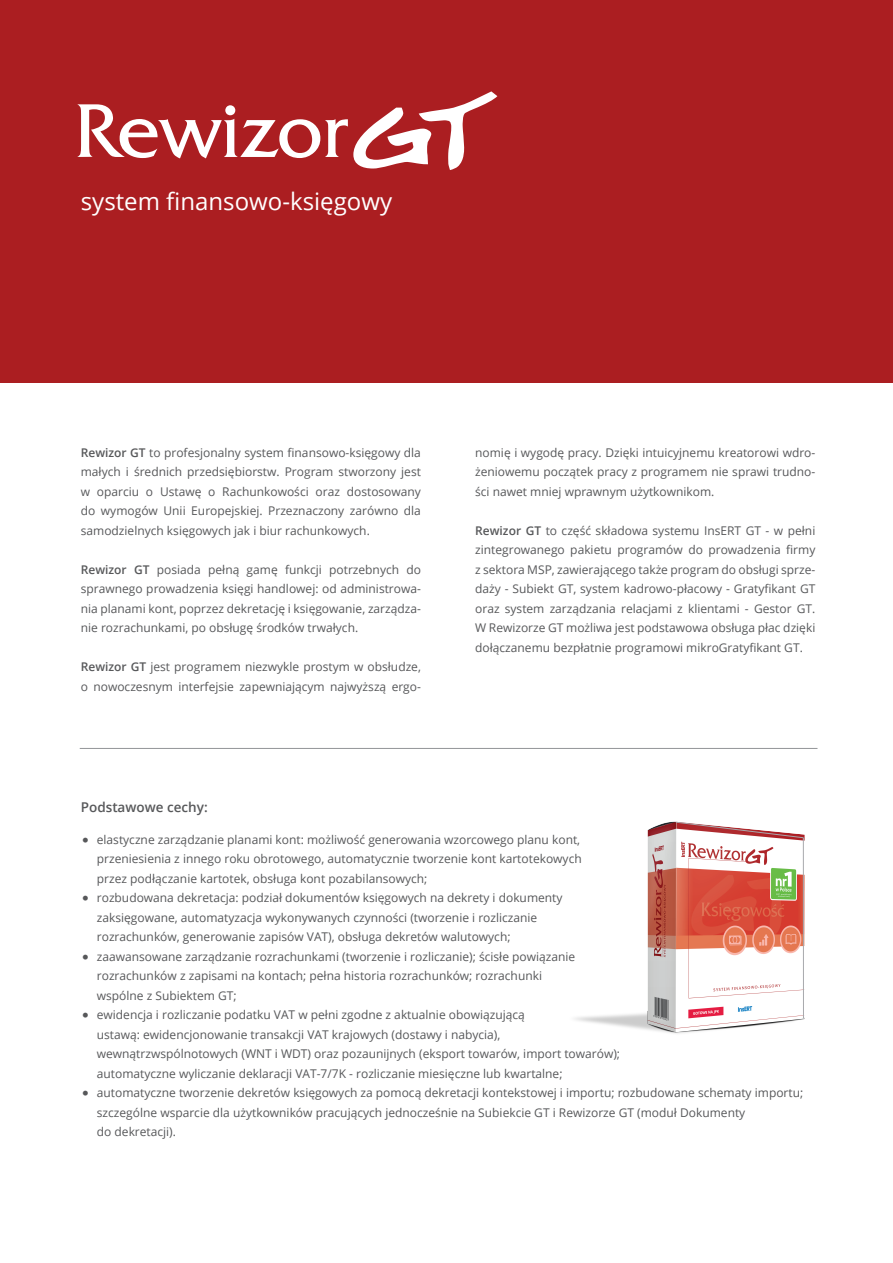
<style>
.page{position:relative;width:893px;height:1263px;background:#fff}
.page>*{position:absolute;margin:0;border:0;box-sizing:border-box;transform-origin:0 0}
.t1{font:24px "Open Sans";color:#fff}
.Bold{font:600 13.5px "Open Sans";color:#57585a}
.t2{font:12px/19.5px "Open Sans";color:#57585a}
.s1{font-weight:600}
.s2{font-family:"LFT Etica"}
</style>
<div class="page">
<img style="left:575px;top:821px;width:230px;height:213px">
<div style="left:0;top:0;width:893px;height:383px;background:#ab1e21"></div>
<hr style="left:803px;top:838px;width:1px;height:180px;background:#a8a9ad">
<svg style="left:676px;top:822px;width:128px;height:16px"></svg>
<svg style="left:78px;top:91px;width:419px;height:79px"></svg>
<hr style="left:80px;top:748px;width:737px;height:1px;background:#939598">
<p class="t1" style="left:81px;top:185px;width:313px">system finansowo-księgowy</p>
<p class="t2" style="left:81px;top:442px;width:342px;text-align:justify"><span class="s1">Rewizor GT</span> to profesjonalny system finansowo-księgowy dla małych i średnich przedsiębiorstw. Program stworzony jest w oparciu o Ustawę o Rachunkowości oraz dostosowany do wymogów Unii Europejskiej. Przeznaczony zarówno dla samodzielnych księgowych jak i biur rachunkowych.</p>
<p class="t2" style="left:81px;top:559px;width:342px;text-align:justify"><span class="s1">Rewizor GT</span> posiada pełną gamę funkcji potrzebnych do sprawnego prowadzenia księgi handlowej: od administrowa&shy;nia planami kont, poprzez dekretację i księgowanie, zarządza&shy;nie rozrachunkami, po obsługę środków trwałych.</p>
<p class="t2" style="left:81px;top:657px;width:342px"><span class="s1">Rewizor GT</span> jest programem niezwykle prostym w obsłudze, o nowoczesnym interfejsie zapewniającym najwyższą ergo-</p>
<p class="Bold" style="left:81px;top:798px;width:128px">Podstawowe cechy:</p>
<p class="t2" style="left:475px;top:442px;width:342px;text-align:justify">nomię i wygodę pracy. Dzięki intuicyjnemu kreatorowi wdro&shy;żeniowemu początek pracy z programem nie sprawi trudno&shy;ści nawet mniej wprawnym użytkownikom.</p>
<p class="t2" style="left:475px;top:520px;width:342px;text-align:justify"><span class="s1">Rewizor GT</span> to część składowa systemu InsERT GT - w pełni zintegrowanego pakietu programów do prowadzenia firmy z sektora MSP, zawierającego także program do obsługi sprze&shy;daży - Subiekt GT, system kadrowo-płacowy - Gratyfikant GT oraz system zarządzania relacjami z klientami - Gestor GT.<br>W Rewizorze GT możliwa jest podstawowa obsługa płac dzięki dołączanemu bezpłatnie programowi mikroGratyfikant GT.</p>
<p class="t2" style="left:97px;top:829px;width:486px;text-indent:-15px"><span class="s2">○</span> elastyczne zarządzanie planami kont: możliwość generowania wzorcowego planu kont, przeniesienia z innego roku obrotowego, automatycznie tworzenie kont kartotekowych przez podłączanie kartotek, obsługa kont pozabilansowych;</p>
<p class="t2" style="left:97px;top:888px;width:467px;text-indent:-15px"><span class="s2">○</span> rozbudowana dekretacja: podział dokumentów księgowych na dekrety i dokumenty zaksięgowane, automatyzacja wykonywanych czynności (tworzenie i rozliczanie rozrachunków, generowanie zapisów VAT), obsługa dekretów walutowych;</p>
<p class="t2" style="left:97px;top:946px;width:480px;text-indent:-15px"><span class="s2">○</span> zaawansowane zarządzanie rozrachunkami (tworzenie i rozliczanie); ścisłe powiązanie rozrachunków z zapisami na kontach; pełna historia rozrachunków; rozrachunki wspólne z Subiektem GT;</p>
<p class="t2" style="left:97px;top:1005px;width:525px;text-indent:-15px"><span class="s2">○</span> ewidencja i rozliczanie podatku VAT w pełni zgodne z aktualnie obowiązującą<br>ustawą: ewidencjonowanie transakcji VAT krajowych (dostawy i nabycia), wewnątrzwspólnotowych (WNT i WDT) oraz pozaunijnych (eksport towarów, import towarów); automatyczne wyliczanie deklaracji VAT-7/7K - rozliczanie miesięczne lub kwartalne;</p>
<p class="t2" style="left:97px;top:1083px;width:708px;text-indent:-15px"><span class="s2">○</span> automatyczne tworzenie dekretów księgowych za pomocą dekretacji kontekstowej i importu; rozbudowane schematy importu; szczególne wsparcie dla użytkowników pracujących jednocześnie na Subiekcie GT i Rewizorze GT (moduł Dokumenty<br>do dekretacji).</p>
</div>
